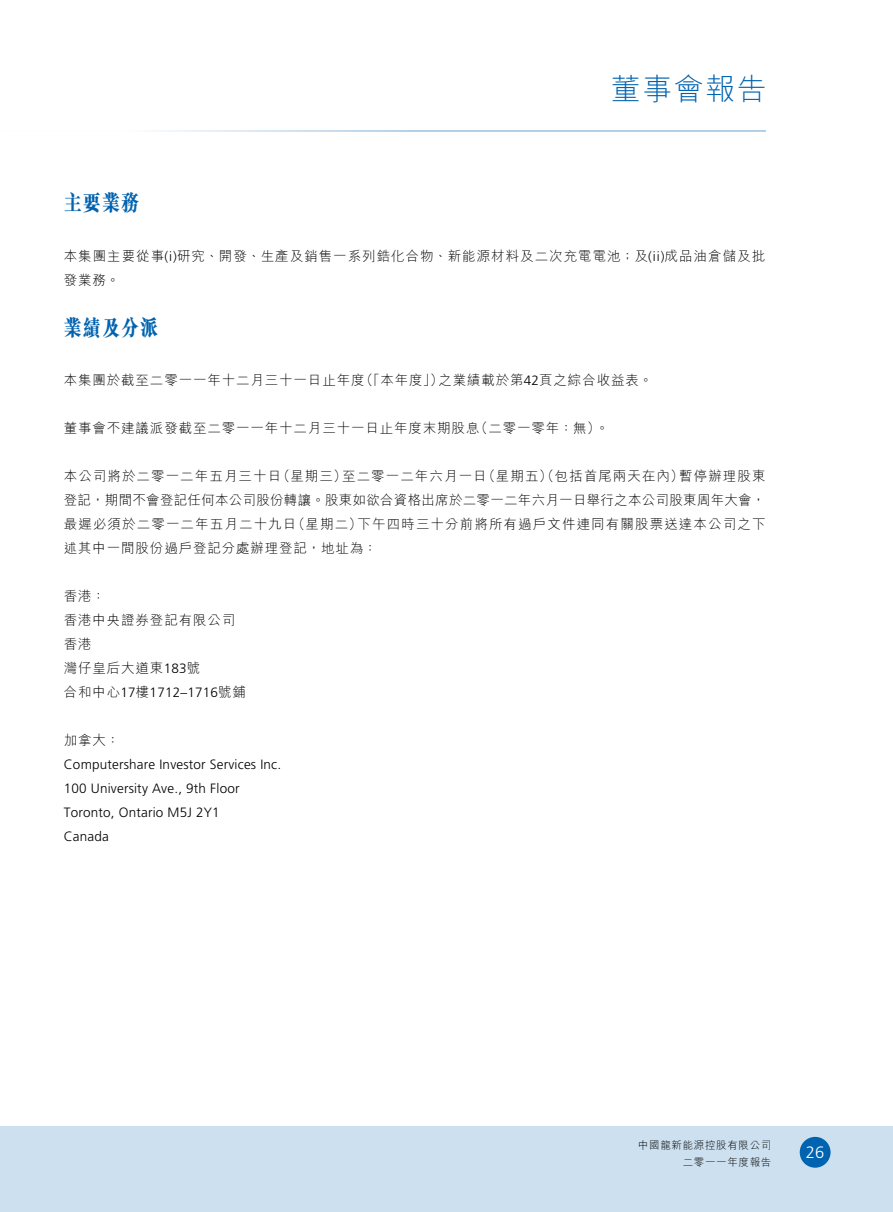
<style>
.page{position:relative;width:893px;height:1212px;background:#fff}
.page>*{position:absolute;margin:0;border:0;box-sizing:border-box;transform-origin:0 0}
.t1{font:300 30px "M Hei HK";letter-spacing:.05em;color:#0063b0}
._03_Subhead_1{font:800 22.5px "M Sung HK";letter-spacing:.06em;color:#0063b0;scale:.8 1}
.t2{font:300 16.5px "Frutiger LT Std";color:#fff}
._01_Table_Text{font:300 13.5px/24px "M Hei HK";letter-spacing:.065em;color:#000}
._01_Table_Text-2{font:300 13.5px "Frutiger LT Std";letter-spacing:.015em;color:#000}
._01_Table_Text-3{font:300 13.5px "M Hei HK";letter-spacing:.02em;color:#000}
._01_Table_Text-4{font:300 10.5px "M Hei HK";letter-spacing:.065em;color:#000}
.s1{font-family:"Frutiger LT Std"}
.s2{font-family:"M Hei HK"}
</style>
<div class="page">
<hr style="left:0;top:130px;width:765px;height:2px;background:#b3d0e7">
<div style="left:0;top:1127px;width:893px;height:85px;background:#cce0ef"></div>
<div style="left:800px;top:1137px;width:30px;height:31px;background:#0063b0;border-radius:50%"></div>
<p class="t1" style="left:611px;top:73px;width:157px">董事會報告</p>
<p class="_03_Subhead_1" style="left:64px;top:192px;width:96px">主要業務</p>
<p class="_01_Table_Text" style="left:64px;top:243px;width:703px">本集團主要從事 <span class="s1">)i(</span> 研究、開發、生產及銷售一系列鋯化合物、新能源材料及二次充電電池；及<span class="s1">( )i i</span> 成品油倉儲及批發業務。</p>
<p class="_03_Subhead_1" style="left:64px;top:316px;width:120px">業績及分派</p>
<p class="_01_Table_Text" style="left:438px;top:368px;width:216px">之業績載於第<span class="s1">42</span>頁之綜合收益表。</p>
<p class="_01_Table_Text" style="left:360px;top:368px;width:85px">（「本年度」）</p>
<p class="_01_Table_Text" style="left:64px;top:368px;width:302px">本集團於截至二零一一年十二月三十一日止年度</p>
<p class="_01_Table_Text" style="left:475px;top:416px;width:127px">（二零一零年：無(</p>
<p class="_01_Table_Text" style="left:64px;top:416px;width:417px">董事會不建議派發截至二零一一年十二月三十一日止年度末期股息</p>
<p class="_01_Table_Text" style="left:595px;top:416px;width:15px">。</p>
<p class="_01_Table_Text" style="left:679px;top:464px;width:88px">暫停辦理股東</p>
<p class="_01_Table_Text" style="left:482px;top:464px;width:203px">（星期五）（包括首尾兩天在內）</p>
<p class="_01_Table_Text" style="left:277px;top:464px;width:72px">（星期三）</p>
<p class="_01_Table_Text" style="left:64px;top:464px;width:219px">本公司將於二零一二年五月三十日</p>
<p class="_01_Table_Text-3" style="left:64px;top:493px;width:703px">登記，期間不會登記任何本公司股份轉讓。股東如欲合資格出席於二零一二年六月一日舉行之本公司股東周年大會，</p>
<p class="_01_Table_Text" style="left:358px;top:512px;width:409px">下午四時三十分前將所有過戶文件連同有關股票送達本公司之下</p>
<p class="_01_Table_Text" style="left:342px;top:464px;width:146px">至二零一二年六月一日</p>
<p class="_01_Table_Text" style="left:292px;top:512px;width:72px">（星期二）</p>
<p class="_01_Table_Text" style="left:64px;top:512px;width:315px">最遲必須於二零一二年五月二十九日<br>述其中一間股份過戶登記分處辦理登記，地址為：</p>
<p class="_01_Table_Text" style="left:64px;top:584px;width:43px">香港：</p>
<p class="_01_Table_Text" style="left:64px;top:608px;width:173px">香港中央證券登記有限公司</p>
<p class="_01_Table_Text" style="left:64px;top:632px;width:29px">香港</p>
<p class="_01_Table_Text" style="left:64px;top:656px;width:138px">灣仔皇后大道東<span class="s1">183</span>號</p>
<p class="_01_Table_Text-2" style="left:64px;top:685px;width:184px"><span class="s2">合和中心</span>17<span class="s2">樓</span>1712–1716<span class="s2">號鋪</span></p>
<p class="_01_Table_Text" style="left:64px;top:728px;width:57px">加拿大：</p>
<p class="_01_Table_Text-2" style="left:64px;top:757px;width:219px">Computershare Investor Services Inc.</p>
<p class="_01_Table_Text-2" style="left:64px;top:781px;width:177px">100 University Ave., 9th Floor</p>
<p class="_01_Table_Text-2" style="left:64px;top:805px;width:157px">Toronto, Ontario M J5 Y2 1</p>
<p class="_01_Table_Text-2" style="left:64px;top:829px;width:47px">Canada</p>
<p class="_01_Table_Text-4" style="left:638px;top:1140px;width:135px">中國龍新能源控股有限公司</p>
<p class="_01_Table_Text-4" style="left:683px;top:1157px;width:90px">二零一一年度報告</p>
<p class="t2" style="left:806px;top:1143px;width:20px">26</p>
</div>
